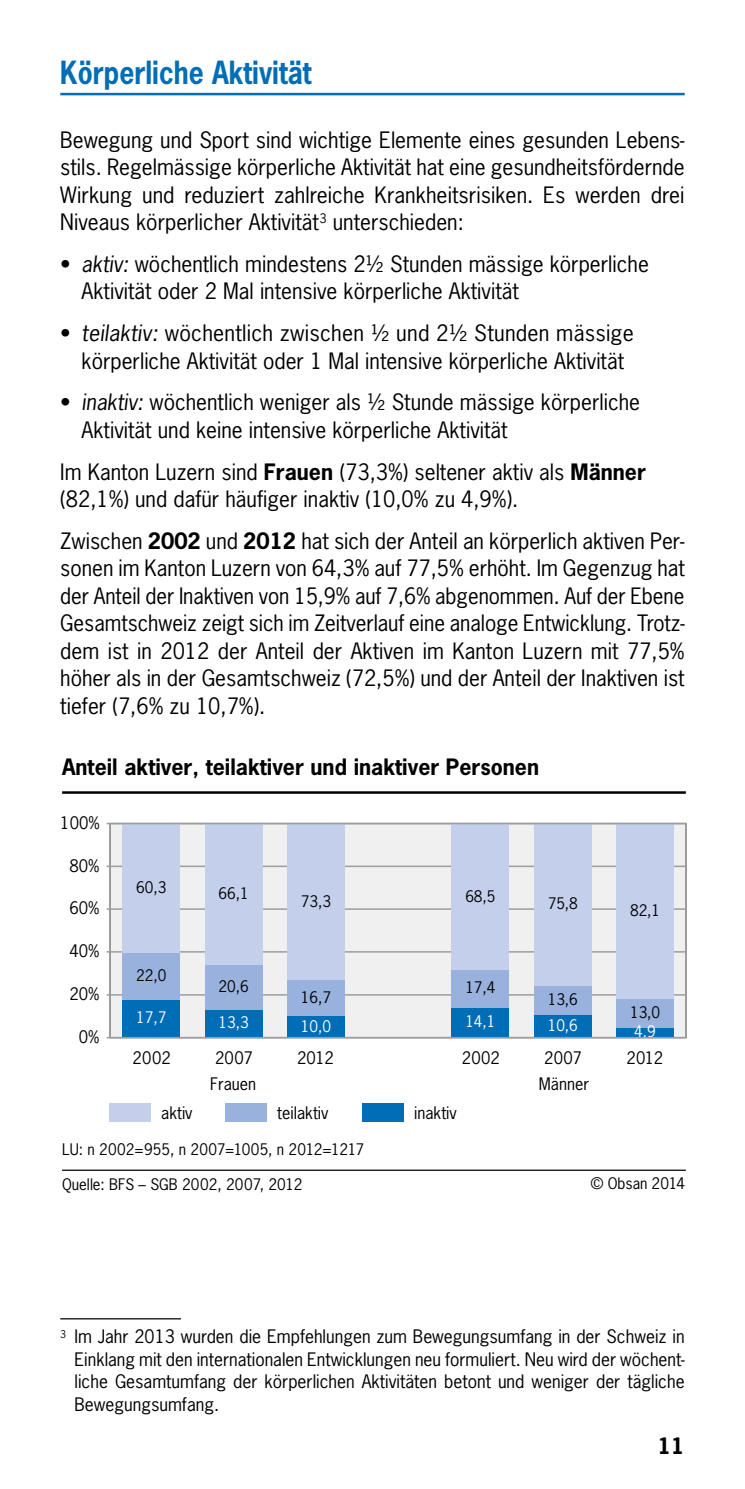
<style>
.page{position:relative;width:745px;height:1489px;background:#fff}
.page>*{position:absolute;margin:0;border:0;box-sizing:border-box;transform-origin:0 0}
.Kopftitel_-mit_Linie{font:700 30px "News Gothic Std";color:#006db7;scale:.88 1}
.Grundtext{font:21.25px/27.5px "News Gothic Std";color:#000;text-align:justify}
.grundtext_einzug_1{font:21.25px/27.5px "News Gothic Std";color:#000}
.t1{font:700 21.25px "News Gothic Std";color:#000}
.Fussnote{font:17.5px/22.5px "News Gothic Std";color:#000;text-align:justify}
.t2{font:16.25px "News Gothic Std";color:#000}
.t3{font:15px "News Gothic Std";color:#000}
.t4{font:15px "News Gothic Std";color:#fff}
.s1{font-style:italic}
.s2{font-weight:700}
</style>
<div class="page">
<hr style="left:60px;top:93px;width:624px;height:2px;background:#006db7">
<hr style="left:60px;top:1317px;width:121px;height:2px;background:#000">
<svg style="left:106px;top:822px;width:580px;height:217px"></svg>
<hr style="left:110px;top:994px;width:575px;height:1px;background:#9c9d9d">
<hr style="left:110px;top:951px;width:575px;height:1px;background:#9c9d9d">
<hr style="left:110px;top:908px;width:575px;height:1px;background:#9c9d9d">
<hr style="left:110px;top:865px;width:575px;height:2px;background:#9c9d9d">
<div style="left:122px;top:999px;width:58px;height:38px;background:#006db7"></div>
<div style="left:122px;top:952px;width:58px;height:47px;background:#98b1dd"></div>
<div style="left:122px;top:823px;width:58px;height:129px;background:#c3cfeb"></div>
<div style="left:205px;top:1009px;width:57px;height:28px;background:#006db7"></div>
<div style="left:205px;top:965px;width:57px;height:44px;background:#98b1dd"></div>
<div style="left:205px;top:823px;width:57px;height:142px;background:#c3cfeb"></div>
<div style="left:287px;top:1016px;width:57px;height:21px;background:#006db7"></div>
<div style="left:287px;top:980px;width:57px;height:36px;background:#98b1dd"></div>
<div style="left:287px;top:823px;width:57px;height:157px;background:#c3cfeb"></div>
<div style="left:451px;top:1007px;width:58px;height:30px;background:#006db7"></div>
<div style="left:451px;top:970px;width:58px;height:37px;background:#98b1dd"></div>
<div style="left:451px;top:823px;width:58px;height:147px;background:#c3cfeb"></div>
<div style="left:533px;top:1014px;width:58px;height:23px;background:#006db7"></div>
<div style="left:533px;top:985px;width:58px;height:29px;background:#98b1dd"></div>
<div style="left:533px;top:823px;width:58px;height:162px;background:#c3cfeb"></div>
<div style="left:616px;top:1027px;width:57px;height:10px;background:#006db7"></div>
<div style="left:616px;top:999px;width:57px;height:28px;background:#98b1dd"></div>
<div style="left:616px;top:823px;width:57px;height:176px;background:#c3cfeb"></div>
<div style="left:362px;top:1103px;width:42px;height:18px;background:#006db7"></div>
<div style="left:226px;top:1103px;width:41px;height:18px;background:#98b1dd"></div>
<div style="left:110px;top:1103px;width:41px;height:18px;background:#c3cfeb"></div>
<hr style="left:62px;top:1169px;width:623px;height:1px;background:#000">
<hr style="left:62px;top:791px;width:623px;height:2px;background:#000">
<hr style="left:110px;top:1036px;width:575px;height:2px;background:#9c9c9c">
<hr style="left:110px;top:822px;width:575px;height:2px;background:#9c9c9c">
<p class="Kopftitel_-mit_Linie" style="left:60px;top:52px;width:287px">Körperliche Aktivität</p>
<p class="Grundtext" style="left:60px;top:126px;width:625px">Bewegung und Sport sind wichtige Elemente eines gesunden Lebens&shy;stils. Regelmässige körperliche Aktivität hat eine gesundheitsfördernde Wirkung und reduziert zahlreiche Krankheitsrisiken. Es werden drei Niveaus körperlicher Aktivität<sup>3</sup> unterschieden:</p>
<p class="grundtext_einzug_1" style="left:81px;top:250px;width:568px;text-indent:-21px">• <span class="s1">aktiv:</span> wöchentlich mindestens 2½ Stunden mässige körperliche<br>Aktivität oder 2 Mal intensive körperliche Aktivität</p>
<p class="grundtext_einzug_1" style="left:60px;top:319px;width:574px;text-align:center">• <span class="s1">teilaktiv:</span> wöchentlich zwischen ½ und 2½ Stunden mässige körperliche Aktivität oder 1 Mal intensive körperliche Aktivität</p>
<p class="grundtext_einzug_1" style="left:81px;top:388px;width:559px;text-indent:-21px">• <span class="s1">inaktiv:</span> wöchentlich weniger als ½ Stunde mässige körperliche<br>Aktivität und keine intensive körperliche Aktivität</p>
<p class="Grundtext" style="left:60px;top:457px;width:586px">Im Kanton Luzern sind <span class="s2">Frauen</span> (73,3%) seltener aktiv als <span class="s2">Männer </span>(82,1%) und dafür häufiger inaktiv (10,0% zu 4,9%).</p>
<p class="Grundtext" style="left:60px;top:527px;width:625px">Zwischen <span class="s2">2002</span> und <span class="s2">2012</span> hat sich der Anteil an körperlich aktiven Per&shy;sonen im Kanton Luzern von 64,3% auf 77,5% erhöht. Im Gegenzug hat der Anteil der Inaktiven von 15,9% auf 7,6% abgenommen. Auf der Ebene Gesamtschweiz zeigt sich im Zeitverlauf eine analoge Entwicklung. Trotz&shy;dem ist in 2012 der Anteil der Aktiven im Kanton Luzern mit 77,5% höher als in der Gesamtschweiz (72,5%) und der Anteil der Inaktiven ist tiefer (7,6% zu 10,7%).</p>
<p class="t1" style="left:62px;top:753px;width:478px">Anteil aktiver, teilaktiver und inaktiver Personen</p>
<p class="t2" style="left:60px;top:812px;width:41px">100%</p>
<p class="t2" style="left:69px;top:855px;width:32px">80%</p>
<p class="t2" style="left:69px;top:897px;width:32px">60%</p>
<p class="t2" style="left:69px;top:940px;width:32px">40%</p>
<p class="t2" style="left:69px;top:983px;width:32px">20%</p>
<p class="t2" style="left:79px;top:1026px;width:22px">0%</p>
<p class="t3" style="left:136px;top:877px;width:32px">60,3</p>
<p class="t3" style="left:136px;top:965px;width:32px">22,0</p>
<p class="t4" style="left:136px;top:1008px;width:32px">17,7</p>
<p class="t3" style="left:218px;top:883px;width:32px">66,1</p>
<p class="t3" style="left:218px;top:976px;width:32px">20,6</p>
<p class="t4" style="left:218px;top:1012px;width:32px">13,3</p>
<p class="t3" style="left:301px;top:891px;width:32px">73,3</p>
<p class="t3" style="left:301px;top:987px;width:32px">16,7</p>
<p class="t4" style="left:301px;top:1016px;width:32px">10,0</p>
<p class="t3" style="left:465px;top:886px;width:32px">68,5</p>
<p class="t3" style="left:465px;top:978px;width:32px">17,4</p>
<p class="t4" style="left:465px;top:1011px;width:32px">14,1</p>
<p class="t3" style="left:547px;top:894px;width:32px">75,8</p>
<p class="t3" style="left:547px;top:989px;width:32px">13,6</p>
<p class="t4" style="left:547px;top:1015px;width:32px">10,6</p>
<p class="t3" style="left:629px;top:900px;width:32px">82,1</p>
<p class="t3" style="left:629px;top:1002px;width:32px">13,0</p>
<p class="t4" style="left:634px;top:1021px;width:23px">4,9</p>
<p class="t2" style="left:132px;top:1046px;width:40px">2002</p>
<p class="t2" style="left:215px;top:1046px;width:39px">2007</p>
<p class="t2" style="left:297px;top:1046px;width:38px">2012</p>
<p class="t2" style="left:461px;top:1046px;width:40px">2002</p>
<p class="t2" style="left:543px;top:1046px;width:39px">2007</p>
<p class="t2" style="left:626px;top:1046px;width:38px">2012</p>
<p class="t2" style="left:210px;top:1073px;width:47px">Frauen</p>
<p class="t2" style="left:161px;top:1102px;width:33px">aktiv</p>
<p class="t2" style="left:277px;top:1102px;width:53px">teilaktiv</p>
<p class="t2" style="left:414px;top:1102px;width:44px">inaktiv</p>
<p class="t2" style="left:538px;top:1073px;width:52px">Männer</p>
<p class="t3" style="left:62px;top:1140px;width:303px">LU: n 2002=955, n 2007=1005, n 2012=1217</p>
<p class="t3" style="left:62px;top:1174px;width:242px">Quelle: BFS – SGB 2002, 2007, 2012</p>
<p class="t3" style="left:590px;top:1173px;width:96px">© Obsan 2014</p>
<p class="Fussnote" style="left:74px;top:1325px;width:611px;text-indent:-14px"><sup>3</sup> Im Jahr 2013 wurden die Empfehlungen zum Bewegungsumfang in der Schweiz in Einklang mit den internationalen Entwicklungen neu formuliert. Neu wird der wöchent&shy;liche Gesamtumfang der körperlichen Aktivitäten betont und weniger der tägliche Bewegungsumfang.</p>
<p class="t1" style="left:657px;top:1431px;width:28px">11</p>
</div>
